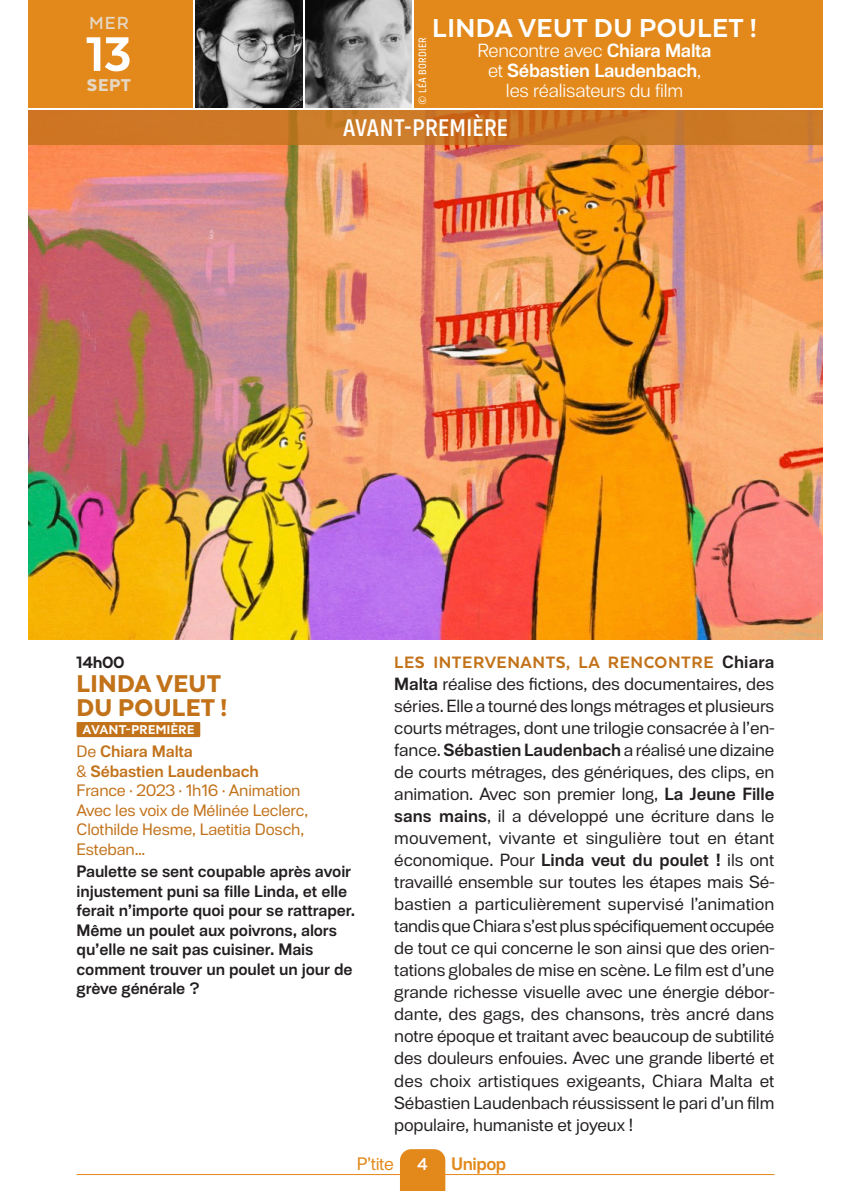
<style>
.page{position:relative;width:851px;height:1191px;background:#fff}
.page>*{position:absolute;margin:0;border:0;box-sizing:border-box;transform-origin:0 0}
.t1{font:900 56px "Texta";color:#fff}
.t2{font:900 30px "Texta";letter-spacing:.015em;color:#fff}
.t3{font:800 28px/24px "Texta";letter-spacing:.01em;color:#c27219}
.t4{font:500 25px "Serca Condensed";letter-spacing:.01em;color:#fff}
.t5{font:700 20.2px "Texta";color:#e5d7c4}
.t6{font:800 19.8px "Texta";color:#e5d7c4}
.t7{font:300 19px/20px "Substance";letter-spacing:-.01em;color:#fff;text-align:center;scale:.96 1}
.t8{font:900 19px "Texta";letter-spacing:.03em;color:#c27219}
.t9{font:900 19px "Texta";letter-spacing:-.02em;color:#231f20}
.t10{font:18px "Substance";color:#e3891b;scale:.96 1}
.t11{font:17.6px/22px "Substance";letter-spacing:-.01em;color:#231f20;text-align:justify;scale:.96 1}
.t12{font:700 16.6px/19.4px "Substance";letter-spacing:-.01em;color:#231f20;scale:.96 1}
.t13{font:16.6px/19.4px "Substance";letter-spacing:-.01em;color:#c2721a;scale:.96 1}
.t14{font:600 13px "Mersin";letter-spacing:.03em;color:#fff}
.t15{font:11px "Serca Condensed";letter-spacing:.03em;color:#fff}
.s1{font-weight:700}
.s2{font-family:"Substance";font-weight:700;font-size:17.6px;color:#231f20}
.s3{font-family:"Texta";font-weight:700;font-size:20px;color:#fff}
</style>
<div class="page">
<hr style="left:77px;top:1174px;width:697px;height:1px;background:#e3891b">
<div style="left:400px;top:1149px;width:45px;height:42px;background:#e3891b"></div>
<div style="left:414px;top:0;width:408px;height:108px;background:#e3891b"></div>
<div style="left:28px;top:0;width:165px;height:108px;background:#e3891b"></div>
<img style="left:196px;top:0;width:106px;height:108px">
<div style="left:77px;top:722px;width:123px;height:15px;background:#c27219"></div>
<img style="left:28px;top:145px;width:794px;height:494px">
<div style="left:28px;top:111px;width:794px;height:34px;background:#c27219;opacity:.79"></div>
<img style="left:305px;top:0;width:107px;height:107px">
<p class="t5" style="left:89px;top:13px;width:41px">MER</p>
<h1 class="t1" style="left:86px;top:25px;width:47px">13</h1>
<p class="t6" style="left:87px;top:75px;width:46px">SEPT</p>
<p class="t15" style="left:416px;top:105px;width:70px;rotate:-90deg">© LÉA BORDIER</p>
<h2 class="t2" style="left:432px;top:12px;width:326px">LINDA VEUT DU POULET !</h2>
<p class="t7" style="left:477px;top:41px;width:245px">Rencontre avec <span class="s1">Chiara Malta </span>et <span class="s1">Sébastien Laudenbach</span>, les réalisateurs du film</p>
<h3 class="t4" style="left:342px;top:114px;width:167px">AVANT-PREMIÈRE</h3>
<p class="t9" style="left:77px;top:652px;width:50px">14h00</p>
<h3 class="t3" style="left:77px;top:672px;width:152px">LINDA VEUT<br>DU POULET !</h3>
<p class="t13" style="left:77px;top:742px;width:243px">De <span class="s1">Chiara Malta<br></span>&amp; <span class="s1">Sébastien Laudenbach<br></span>France · 2023 · 1h16 · Animation<br>Avec les voix de Mélinée Leclerc,<br>Clothilde Hesme, Laetitia Dosch,<br>Esteban…</p>
<p class="t12" style="left:77px;top:862px;width:292px">Paulette se sent coupable après avoir injustement puni sa fille Linda, et elle ferait n’importe quoi pour se rattraper.<br>Même un poulet aux poivrons, alors qu’elle ne sait pas cuisiner. Mais comment trouver un poulet un jour de grève générale ?</p>
<p class="t14" style="left:83px;top:721px;width:113px">AVANT-PREMIÈRE</p>
<p class="t8" style="left:394px;top:652px;width:381px">LES INTERVENANTS, LA RENCONTRE <span class="s2">Chiara</span></p>
<p class="t11" style="left:394px;top:674px;width:397px"><span class="s1">Malta</span> réalise des fictions, des documentaires, des séries. Elle a tourné des longs métrages et plusieurs courts métrages, dont une trilogie consacrée à l’en&shy;fance. <span class="s1">Sébastien Laudenbach</span> a réalisé une dizaine de courts métrages, des génériques, des clips, en animation. Avec son premier long, <span class="s1">La Jeune Fille sans mains</span>, il a développé une écriture dans le mouvement, vivante et singulière tout en étant économique. Pour <span class="s1">Linda veut du poulet !</span> ils ont travaillé ensemble sur toutes les étapes mais Sé&shy;bastien a particulièrement supervisé l’animation tandis que Chiara s’est plus spécifiquement occupée de tout ce qui concerne le son ainsi que des orien&shy;tations globales de mise en scène. Le film est d’une grande richesse visuelle avec une énergie débor&shy;dante, des gags, des chansons, très ancré dans notre époque et traitant avec beaucoup de subtilité des douleurs enfouies. Avec une grande liberté et des choix artistiques exigeants, Chiara Malta et Sébastien Laudenbach réussissent le pari d’un film populaire, humaniste et joyeux !</p>
<p class="t10" style="left:357px;top:1152px;width:157px">P’tite <span class="s3">4</span> <span class="s1">Unipop</span></p>
</div>
